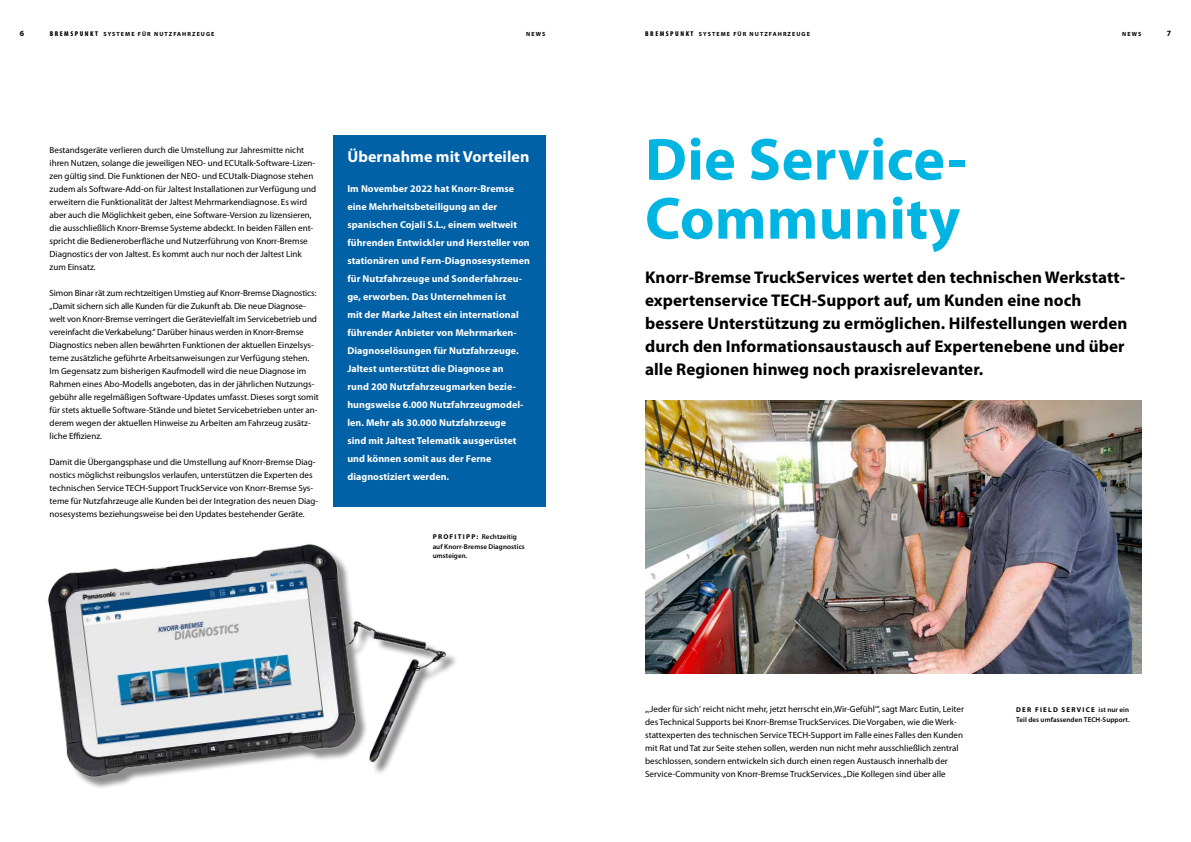
<style>
.page{position:relative;width:1191px;height:842px;background:#fff}
.page>*{position:absolute;margin:0;border:0;box-sizing:border-box;transform-origin:0 0}
.t1{font:700 60px/59px "Myriad Pro";letter-spacing:.005em;color:#00b5e2}
.t2{font:700 17px/23px "Myriad Pro";letter-spacing:.005em;color:#000}
.t3{font:700 16px "Myriad Pro";letter-spacing:.005em;color:#fff}
.t4{font:700 10px/18px "Myriad Pro";letter-spacing:.005em;color:#fff}
.t5{font:9px/13px "Myriad Pro";color:#000}
.t6{font:700 8px "Myriad Pro";color:#000}
.t7{font:600 7px/9.6px "Myriad Pro";letter-spacing:.015em;color:#000}
.t8{font:700 6px "Myriad Pro";letter-spacing:.18em;color:#000}
.s1{font-weight:900;font-stretch:condensed;font-size:7px}
.s2{font-weight:700}
</style>
<div class="page">
<div style="left:333px;top:135px;width:213px;height:371px;background:#0061a7"></div>
<img style="left:47px;top:506px;width:426px;height:282px">
<img style="left:645px;top:400px;width:496px;height:273px">
<p class="t6" style="left:20px;top:29px;width:6px">6</p>
<p class="t8" style="left:50px;top:31px;width:166px"><span class="s1">BREMSPUNKT</span> SYSTEME FÜR NUTZFAHRZEUGE</p>
<p class="t8" style="left:526px;top:31px;width:21px">NEWS</p>
<p class="t8" style="left:645px;top:31px;width:166px"><span class="s1">BREMSPUNKT</span> SYSTEME FÜR NUTZFAHRZEUGE</p>
<p class="t8" style="left:1122px;top:31px;width:21px">NEWS</p>
<p class="t6" style="left:1166px;top:29px;width:6px">7</p>
<p class="t5" style="left:50px;top:144px;width:268px">Bestandsgeräte verlieren durch die Umstellung zur Jahresmitte nicht ihren Nutzen, solange die jeweiligen NEO- und ECUtalk-Software-Lizen&shy;zen gültig sind. Die Funktionen der NEO- und ECUtalk-Diagnose stehen zudem als Software-Add-on für Jaltest Installationen zur Verfügung und erweitern die Funktionalität der Jaltest Mehrmarkendiagnose. Es wird aber auch die Möglichkeit geben, eine Software-Version zu lizensieren, die ausschließlich Knorr-Bremse Systeme abdeckt. In beiden Fällen ent&shy;spricht die Bedieneroberfläche und Nutzerführung von Knorr-Bremse Diagnostics der von Jaltest. Es kommt auch nur noch der Jaltest Link zum Einsatz.</p>
<p class="t5" style="left:50px;top:287px;width:271px">Simon Binar rät zum rechtzeitigen Umstieg auf Knorr-Bremse Diagnostics: „Damit sichern sich alle Kunden für die Zukunft ab. Die neue Diagnose&shy;welt von Knorr-Bremse verringert die Gerätevielfalt im Servicebetrieb und vereinfacht die Verkabelung.“ Darüber hinaus werden in Knorr-Bremse Diagnostics neben allen bewährten Funktionen der aktuellen Einzelsys&shy;teme zusätzliche geführte Arbeitsanweisungen zur Verfügung stehen.<br>Im Gegensatz zum bisherigen Kaufmodell wird die neue Diagnose im Rahmen eines Abo-Modells angeboten, das in der jährlichen Nutzungs&shy;gebühr alle regelmäßigen Software-Updates umfasst. Dieses sorgt somit für stets aktuelle Software-Stände und bietet Servicebetrieben unter an&shy;derem wegen der aktuellen Hinweise zu Arbeiten am Fahrzeug zusätz&shy;liche Effizienz.</p>
<p class="t5" style="left:50px;top:456px;width:270px">Damit die Übergangsphase und die Umstellung auf Knorr-Bremse Diag&shy;nostics möglichst reibungslos verlaufen, unterstützen die Experten des technischen Service TECH-Support TruckService von Knorr-Bremse Sys&shy;teme für Nutzfahrzeuge alle Kunden bei der Integration des neuen Diag&shy;nosesystems beziehungsweise bei den Updates bestehender Geräte.</p>
<h3 class="t3" style="left:347px;top:148px;width:184px">Übernahme mit Vorteilen</h3>
<p class="t4" style="left:347px;top:180px;width:184px">Im November 2022 hat Knorr-Bremse eine Mehrheitsbeteiligung an der spanischen Cojali S.L., einem weltweit führenden Entwickler und Hersteller von stationären und Fern-Diagnosesystemen für Nutzfahrzeuge und Sonderfahrzeu&shy;ge, erworben. Das Unternehmen ist<br>mit der Marke Jaltest ein international führender Anbieter von Mehrmarken-Diagnoselösungen für Nutzfahrzeuge.<br>Jaltest unterstützt die Diagnose an<br>rund 200 Nutzfahrzeugmarken bezie&shy;hungsweise 6.000 Nutzfahrzeugmodel&shy;len. Mehr als 30.000 Nutzfahrzeuge<br>sind mit Jaltest Telematik ausgerüstet und können somit aus der Ferne diagnostiziert werden.</p>
<p class="t7" style="left:433px;top:532px;width:94px"><span class="s2">PROFITIPP:</span> Rechtzeitig auf Knorr-Bremse Diagnostics umsteigen.</p>
<h1 class="t1" style="left:645px;top:131px;width:319px">Die Service-<br>Community</h1>
<p class="t2" style="left:645px;top:266px;width:484px">Knorr-Bremse TruckServices wertet den technischen Werkstatt&shy;expertenservice TECH-Support auf, um Kunden eine noch bessere Unterstützung zu ermöglichen. Hilfestellungen werden durch den Informationsaustausch auf Expertenebene und über alle Regionen hinweg noch praxisrelevanter.</p>
<p class="t5" style="left:645px;top:703px;width:320px">„‚Jeder für sich‘ reicht nicht mehr, jetzt herrscht ein ‚Wir-Gefühl‘“, sagt Marc Eutin, Leiter des Technical Supports bei Knorr-Bremse TruckServices. Die Vorgaben, wie die Werk&shy;stattexperten des technischen Service TECH-Support im Falle eines Falles den Kunden mit Rat und Tat zur Seite stehen sollen, werden nun nicht mehr ausschließlich zentral beschlossen, sondern entwickeln sich durch einen regen Austausch innerhalb der Service-Community von Knorr-Bremse TruckServices. „Die Kollegen sind über alle</p>
<p class="t7" style="left:1016px;top:705px;width:115px"><span class="s2">DER FIELD SERVICE</span> ist nur ein<br>Teil des umfassenden TECH-Support.</p>
</div>
